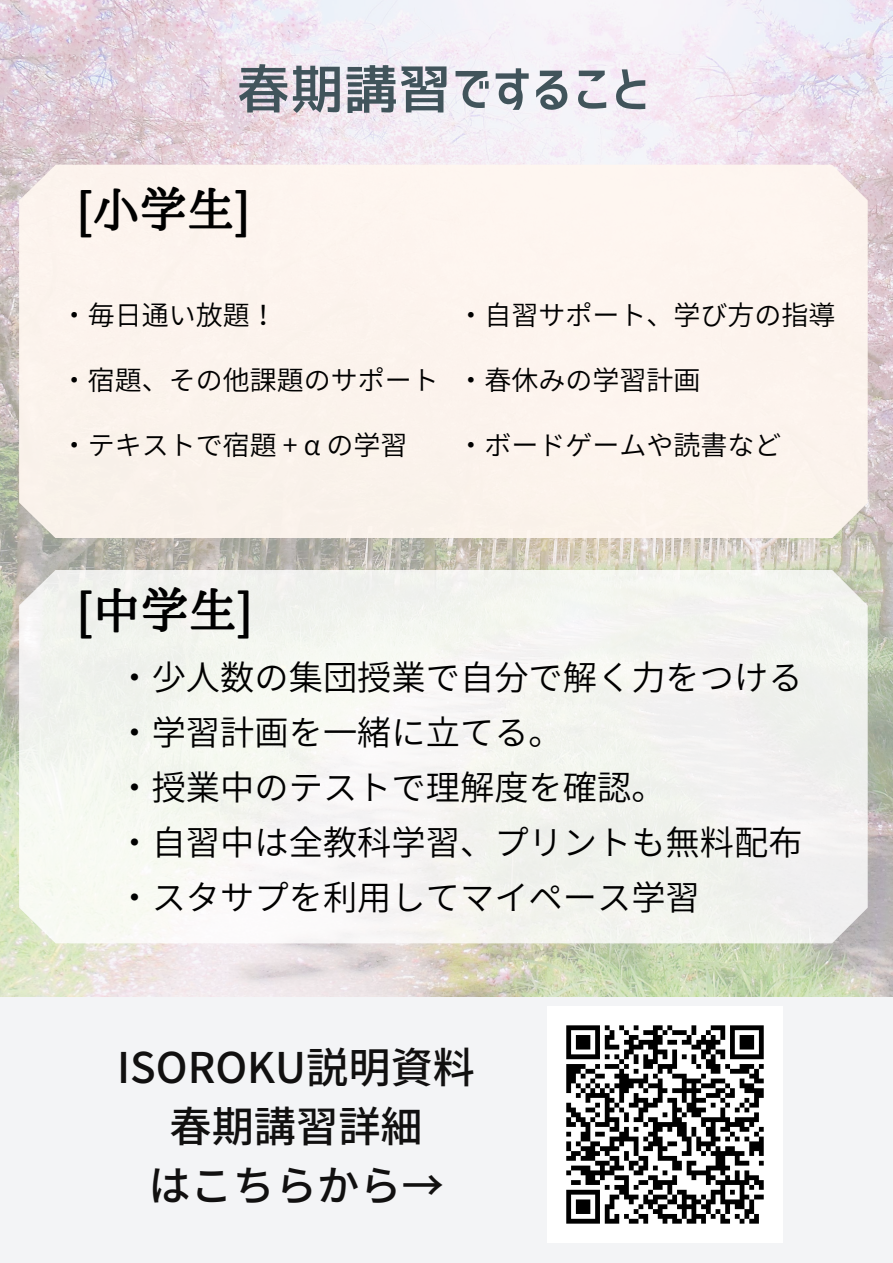
<style>
.page{position:relative;width:893px;height:1263px;background:#f3f4f6}
.page>*{position:absolute;margin:0;border:0;box-sizing:border-box;transform-origin:0 0}
.t1{font:53.7px "Corporate Logo Medium";color:#41545b}
.t2{font:700 48px "Aozora Mincho";color:#000}
.t3{font:700 47.25px "Aozora Mincho";color:#000}
.t4{font:500 42.22px/58.9px "Noto Sans JP";color:#111010;text-align:center}
.t5{font:600 34.28px/55px "Noto Sans JP";color:#000}
.t6{font:600 27px "Noto Sans JP";color:#000}
</style>
<div class="page">
<img style="left:0;top:0;width:893px;height:997px">
<div style="left:19px;top:165px;width:848px;height:373px;background:#fcf4ed"></div>
<svg style="left:19px;top:570px;width:848px;height:373px"></svg>
<img style="left:547px;top:1007px;width:236px;height:235px">
<p class="t1" style="left:236px;top:62px;width:415px">春期講習ですること</p>
<h1 class="t3" style="left:77px;top:185px;width:175px">[小学生]</h1>
<p class="t6" style="left:61px;top:294px;width:218px">・毎日通い放題！</p>
<p class="t6" style="left:61px;top:359px;width:380px">・宿題、その他課題のサポート</p>
<p class="t6" style="left:61px;top:423px;width:348px">・テキストで宿題 + α の学習</p>
<p class="t6" style="left:457px;top:294px;width:380px">・自習サポート、学び方の指導</p>
<h4 class="t6" style="left:457px;top:359px;width:245px">・春休みの学習計画</h4>
<h3 class="t6" style="left:457px;top:423px;width:326px">・ボードゲームや読書など</h3>
<p class="t2" style="left:77px;top:586px;width:178px">[中学生]</p>
<p class="t5" style="left:117px;top:648px;width:686px">・少人数の集団授業で自分で解く力をつける・学習計画を一緒に立てる。<br>・授業中のテストで理解度を確認。<br>・自習中は全教科学習、プリントも無料配布・スタサプを利用してマイペース学習</p>
<p class="t4" style="left:117px;top:1036px;width:359px">ISOROKU説明資料春期講習詳細<br>はこちらから→</p>
</div>
